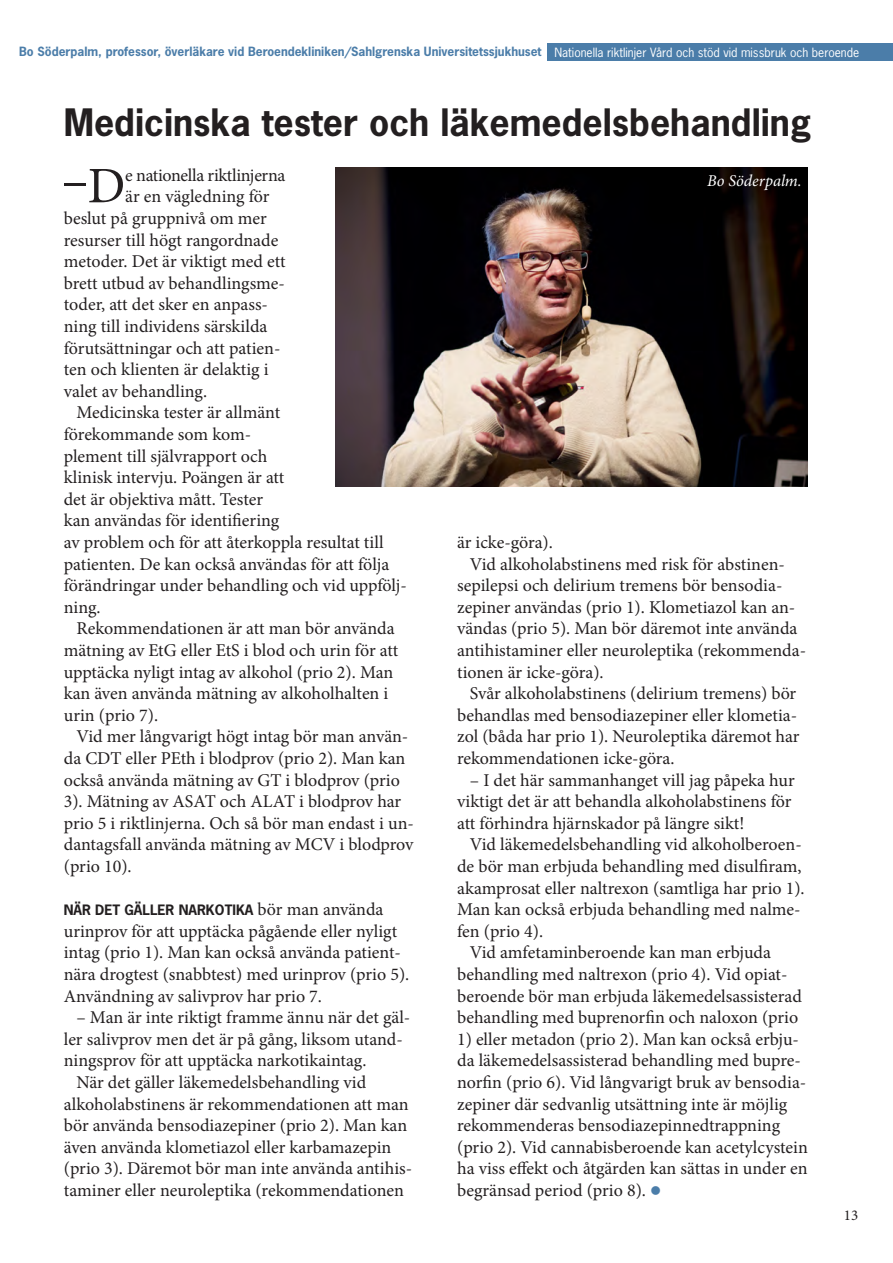
<style>
.page{position:relative;width:893px;height:1263px;background:#fff}
.page>*{position:absolute;margin:0;border:0;box-sizing:border-box;transform-origin:0 0}
.t1{font:51.3px "Minion Pro";color:#231f20}
.t2{font:700 35.55px "News Gothic";color:#231f20}
.t3{font:18px/21.6px "Minion Pro";color:#231f20}
.t4{font:18px "Minion Pro";letter-spacing:-.02em;color:#231f20}
.t5{font:italic 16.5px "Minion Pro";letter-spacing:-.005em;color:#fff}
.t6{font:15px "Minion Pro";color:#231f20}
.t7{font:700 13.5px "News Gothic";color:#231f20}
.t8{font:700 12px "News Gothic";color:#4b7da9}
.t9{font:12px "News Gothic";color:#fff}
.s1{font-family:"Minion Pro";font-weight:400;font-size:18px}
.s2{color:#4b7da9}
</style>
<div class="page">
<div style="left:547px;top:43px;width:346px;height:18px;background:#4b7da9"></div>
<img style="left:336px;top:168px;width:472px;height:318px">
<p class="t8" style="left:19px;top:44px;width:524px">Bo Söderpalm, professor, överläkare vid Beroendekliniken/Sahlgrenska Universitetssjukhuset</p>
<p class="t9" style="left:554px;top:44px;width:306px">Nationella riktlinjer Vård och stöd vid missbruk och beroende</p>
<p class="t2" style="left:64px;top:99px;width:749px">Medicinska tester och läkemedelsbehandling</p>
<p class="t1" style="left:88px;top:152px;width:39px">D</p>
<p class="t4" style="left:125px;top:163px;width:162px">e nationella riktlinjerna</p>
<p class="t1" style="left:61px;top:145px;width:28px">–</p>
<p class="t5" style="left:707px;top:171px;width:96px">Bo Söderpalm.</p>
<p class="t3" style="left:125px;top:186px;width:146px">är en vägledning för</p>
<p class="t3" style="left:64px;top:207px;width:205px">beslut på gruppnivå om mer</p>
<p class="t3" style="left:64px;top:229px;width:216px">resurser till högt rangordnade</p>
<p class="t3" style="left:64px;top:251px;width:223px">metoder. Det är viktigt med ett</p>
<p class="t3" style="left:64px;top:272px;width:223px">brett utbud av behandlingsme-</p>
<p class="t3" style="left:64px;top:294px;width:206px">toder, att det sker en anpass-</p>
<p class="t3" style="left:64px;top:315px;width:205px">ning till individens särskilda</p>
<p class="t3" style="left:64px;top:337px;width:218px">förutsättningar och att patien-</p>
<p class="t3" style="left:64px;top:359px;width:206px">ten och klienten är delaktig i</p>
<p class="t3" style="left:64px;top:380px;width:145px">valet av behandling.</p>
<p class="t3" style="left:64px;top:402px;width:345px;text-indent:13px">Medicinska tester är allmänt<br>förekommande som kom-<br>plement till självrapport och<br>klinisk intervju. Poängen är att<br>det är objektiva mått. Tester<br>kan användas för identifiering<br>av problem och för att återkoppla resultat till patienten. De kan också användas för att följa förändringar under behandling och vid uppfölj&shy;ning.</p>
<p class="t3" style="left:64px;top:618px;width:336px;text-indent:13px">Rekommendationen är att man bör använda mätning av EtG eller EtS i blod och urin för att upptäcka nyligt intag av alkohol (prio 2). Man kan även använda mätning av alkoholhalten i urin (prio 7).</p>
<p class="t3" style="left:64px;top:726px;width:352px;text-indent:13px">Vid mer långvarigt högt intag bör man använ&shy;da CDT eller PEth i blodprov (prio 2). Man kan också använda mätning av GT i blodprov (prio 3). Mätning av ASAT och ALAT i blodprov har prio 5 i riktlinjerna. Och så bör man endast i un&shy;dantagsfall använda mätning av MCV i blodprov (prio 10).</p>
<p class="t7" style="left:64px;top:901px;width:321px">NÄR DET GÄLLER NARKOTIKA <span class="s1">bör man använda</span></p>
<p class="t3" style="left:64px;top:920px;width:347px">urinprov för att upptäcka pågående eller nyligt intag (prio 1). Man kan också använda patient&shy;nära drogtest (snabbtest) med urinprov (prio 5).<br>Användning av salivprov har prio 7.</p>
<p class="t3" style="left:64px;top:1007px;width:348px;text-indent:13px">– Man är inte riktigt framme ännu när det gäl&shy;ler salivprov men det är på gång, liksom utand&shy;ningsprov för att upptäcka narkotikaintag.</p>
<p class="t3" style="left:64px;top:1071px;width:350px;text-indent:13px">När det gäller läkemedelsbehandling vid alkoholabstinens är rekommendationen att man bör använda bensodiazepiner (prio 2). Man kan även använda klometiazol eller karbamazepin (prio 3). Däremot bör man inte använda antihis&shy;taminer eller neuroleptika (rekommendationen</p>
<p class="t3" style="left:457px;top:531px;width:97px">är icke-göra).</p>
<p class="t3" style="left:457px;top:553px;width:350px;text-indent:13px">Vid alkoholabstinens med risk för abstinen&shy;sepilepsi och delirium tremens bör bensodia&shy;zepiner användas (prio 1). Klometiazol kan an&shy;vändas (prio 5). Man bör däremot inte använda antihistaminer eller neuroleptika (rekommenda&shy;tionen är icke-göra).</p>
<p class="t3" style="left:457px;top:683px;width:344px;text-indent:13px">Svår alkoholabstinens (delirium tremens) bör behandlas med bensodiazepiner eller klometia&shy;zol (båda har prio 1). Neuroleptika däremot har rekommendationen icke-göra.</p>
<p class="t3" style="left:457px;top:769px;width:339px;text-indent:13px">– I det här sammanhanget vill jag påpeka hur viktigt det är att behandla alkoholabstinens för att förhindra hjärnskador på längre sikt!</p>
<p class="t3" style="left:457px;top:834px;width:349px;text-indent:13px">Vid läkemedelsbehandling vid alkoholberoen&shy;de bör man erbjuda behandling med disulfiram, akamprosat eller naltrexon (samtliga har prio 1).<br>Man kan också erbjuda behandling med nalme&shy;fen (prio 4).</p>
<p class="t3" style="left:457px;top:942px;width:346px;text-indent:13px">Vid amfetaminberoende kan man erbjuda behandling med naltrexon (prio 4). Vid opiat&shy;beroende bör man erbjuda läkemedelsassisterad behandling med buprenorfin och naloxon (prio</p>
<p class="t3" style="left:457px;top:1028px;width:352px">1) eller metadon (prio 2). Man kan också erbju&shy;da läkemedelsassisterad behandling med bupre&shy;norfin (prio 6). Vid långvarigt bruk av bensodia&shy;zepiner där sedvanlig utsättning inte är möjlig rekommenderas bensodiazepinnedtrappning (prio 2). Vid cannabisberoende kan acetylcystein ha viss effekt och åtgärden kan sättas in under en begränsad period (prio 8). <span class="s2">●</span></p>
<p class="t6" style="left:844px;top:1205px;width:16px">13</p>
</div>
